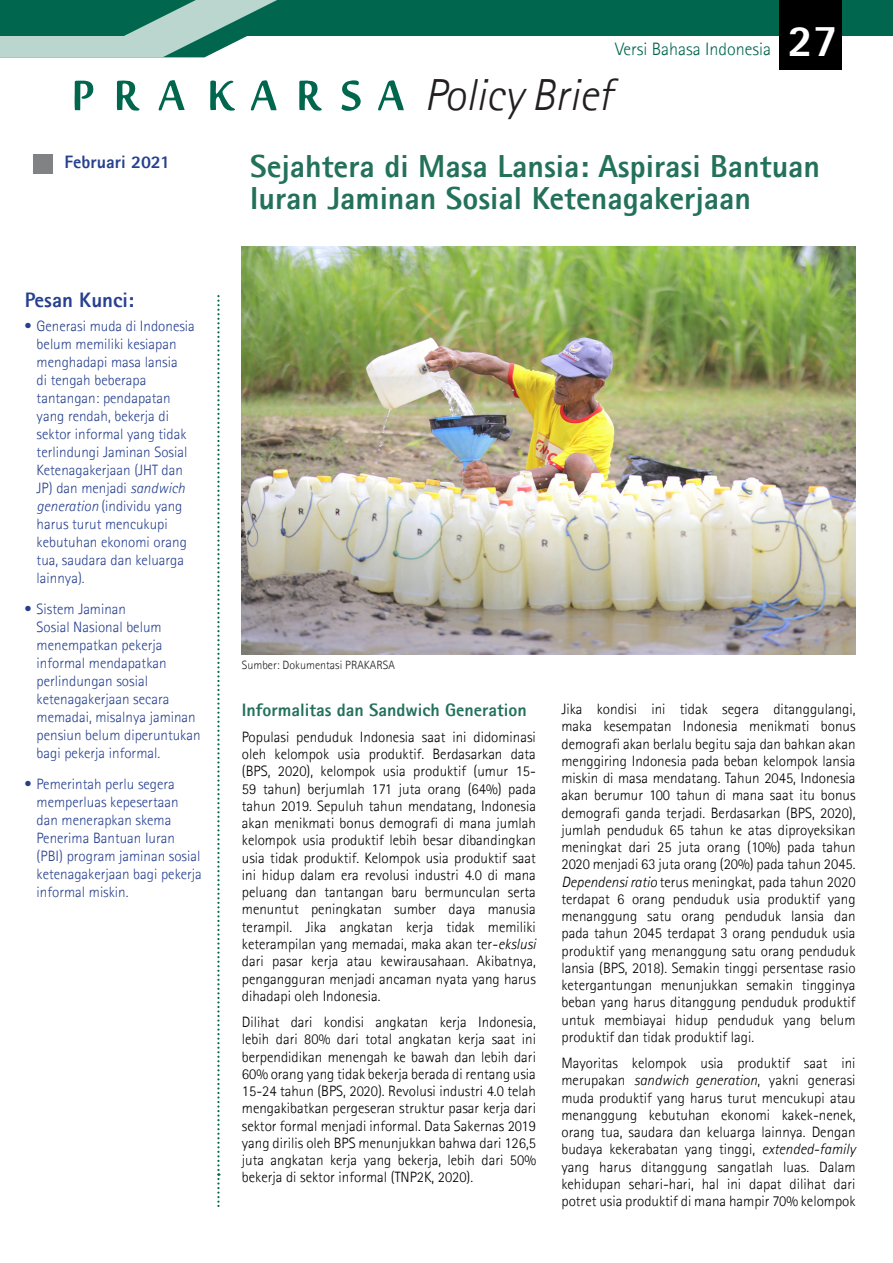
<style>
.page{position:relative;width:893px;height:1263px;background:#fff}
.page>*{position:absolute;margin:0;border:0;box-sizing:border-box;transform-origin:0 0}
.t1{font:italic 300 45px "Agfa Rotis Sans Serif";color:#231f20}
.t2{font:800 45px "Agfa Rotis Sans Serif";color:#fff}
.t3{font:800 31.95px/31.5px "Agfa Rotis Sans Serif";color:#23715b}
.t4{font:800 21px "Agfa Rotis Sans Serif";color:#26408f}
.Heading1{font:800 18px "Agfa Rotis Sans Serif";color:#23715b}
.t5{font:300 18px "Agfa Rotis Sans Serif";color:#00664d}
.t6{font:800 18px "Agfa Rotis Sans Serif";color:#26408f}
.t7{font:300 15px/17.2px "Agfa Rotis Sans Serif";color:#000;text-align:justify}
.t8{font:300 15px/18px "Agfa Rotis Sans Serif";color:#26408f}
.sumber{font:300 12px "Agfa Rotis Sans Serif";color:#231f20}
.s1{font-style:italic}
</style>
<div class="page">
<div style="left:277px;top:0;width:616px;height:36px;background:#00664d"></div>
<svg style="left:0;top:0;width:277px;height:57px"></svg>
<div style="left:779px;top:0;width:63px;height:69px;background:#000"></div>
<svg style="left:74px;top:80px;width:330px;height:31px"></svg>
<div style="left:34px;top:154px;width:19px;height:20px;background:#808285"></div>
<svg style="left:217px;top:296px;width:3px;height:911px"></svg>
<img style="left:242px;top:247px;width:613px;height:407px">
<p class="t6" style="left:64px;top:150px;width:107px">Februari 2021</p>
<h3 class="t4" style="left:25px;top:287px;width:111px">Pesan Kunci:</h3>
<p class="t8" style="left:37px;top:317px;width:160px;text-indent:-12px">• Generasi muda di Indonesia belum memiliki kesiapan menghadapi masa lansia<br>di tengah beberapa tantangan: pendapatan yang rendah, bekerja di sektor informal yang tidak terlindungi Jaminan Sosial<br>Ketenagakerjaan (JHT dan<br>JP) dan menjadi <span class="s1">sandwich generation</span> (individu yang harus turut mencukupi kebutuhan ekonomi orang tua, saudara dan keluarga lainnya).</p>
<p class="t8" style="left:37px;top:600px;width:165px;text-indent:-12px">• Sistem Jaminan<br>Sosial Nasional belum menempatkan pekerja informal mendapatkan perlindungan sosial ketenagakerjaan secara memadai, misalnya jaminan pensiun belum diperuntukan bagi pekerja informal.</p>
<p class="t8" style="left:37px;top:775px;width:167px;text-indent:-12px">• Pemerintah perlu segera memperluas kepesertaan dan menerapkan skema<br>Penerima Bantuan Iuran (PBI) program jaminan sosial ketenagakerjaan bagi pekerja informal miskin.</p>
<p class="t5" style="left:615px;top:39px;width:157px">Versi Bahasa Indonesia</p>
<p class="t1" style="left:424px;top:69px;width:190px">Policy Brief</p>
<p class="t2" style="left:788px;top:12px;width:52px">27</p>
<p class="t3" style="left:250px;top:150px;width:571px">Sejahtera di Masa Lansia: Aspirasi Bantuan<br>Iuran Jaminan Sosial Ketenagakerjaan</p>
<p class="sumber" style="left:242px;top:658px;width:154px">Sumber: Dokumentasi PRAKARSA</p>
<p class="Heading1" style="left:242px;top:699px;width:286px">Informalitas dan Sandwich Generation</p>
<p class="t7" style="left:242px;top:728px;width:296px">Populasi penduduk Indonesia saat ini didominasi oleh kelompok usia produktif. Berdasarkan data (BPS, 2020), kelompok usia produktif (umur 15- 59 tahun) berjumlah 171 juta orang (64%) pada tahun 2019. Sepuluh tahun mendatang, Indonesia akan menikmati bonus demografi di mana jumlah kelompok usia produktif lebih besar dibandingkan usia tidak produktif. Kelompok usia produktif saat ini hidup dalam era revolusi industri 4.0 di mana peluang dan tantangan baru bermunculan serta menuntut peningkatan sumber daya manusia terampil. Jika angkatan kerja tidak memiliki keterampilan yang memadai, maka akan ter-<span class="s1">ekslusi </span>dari pasar kerja atau kewirausahaan. Akibatnya, pengangguran menjadi ancaman nyata yang harus dihadapi oleh Indonesia.</p>
<p class="t7" style="left:242px;top:1013px;width:296px">Dilihat dari kondisi angkatan kerja Indonesia, lebih dari 80% dari total angkatan kerja saat ini berpendidikan menengah ke bawah dan lebih dari 60% orang yang tidak bekerja berada di rentang usia 15-24 tahun (BPS, 2020). Revolusi industri 4.0 telah mengakibatkan pergeseran struktur pasar kerja dari sektor formal menjadi informal. Data Sakernas 2019 yang dirilis oleh BPS menunjukkan bahwa dari 126,5 juta angkatan kerja yang bekerja, lebih dari 50% bekerja di sektor informal (TNP2K, 2020).</p>
<p class="t7" style="left:561px;top:700px;width:296px">Jika kondisi ini tidak segera ditanggulangi, maka kesempatan Indonesia menikmati bonus demografi akan berlalu begitu saja dan bahkan akan menggiring Indonesia pada beban kelompok lansia miskin di masa mendatang. Tahun 2045, Indonesia akan berumur 100 tahun di mana saat itu bonus demografi ganda terjadi. Berdasarkan (BPS, 2020), jumlah penduduk 65 tahun ke atas diproyeksikan meningkat dari 25 juta orang (10%) pada tahun 2020 menjadi 63 juta orang (20%) pada tahun 2045.<br><span class="s1">Dependensi ratio</span> terus meningkat, pada tahun 2020 terdapat 6 orang penduduk usia produktif yang menanggung satu orang penduduk lansia dan pada tahun 2045 terdapat 3 orang penduduk usia produktif yang menanggung satu orang penduduk lansia (BPS, 2018). Semakin tinggi persentase rasio ketergantungan menunjukkan semakin tingginya beban yang harus ditanggung penduduk produktif untuk membiayai hidup penduduk yang belum produktif dan tidak produktif lagi.</p>
<p class="t7" style="left:561px;top:1054px;width:296px">Mayoritas kelompok usia produktif saat ini merupakan <span class="s1">sandwich generation</span>, yakni generasi muda produktif yang harus turut mencukupi atau menanggung kebutuhan ekonomi kakek-nenek, orang tua, saudara dan keluarga lainnya. Dengan budaya kekerabatan yang tinggi, <span class="s1">extended-family </span>yang harus ditanggung sangatlah luas. Dalam kehidupan sehari-hari, hal ini dapat dilihat dari potret usia produktif di mana hampir 70% kelompok</p>
</div>
